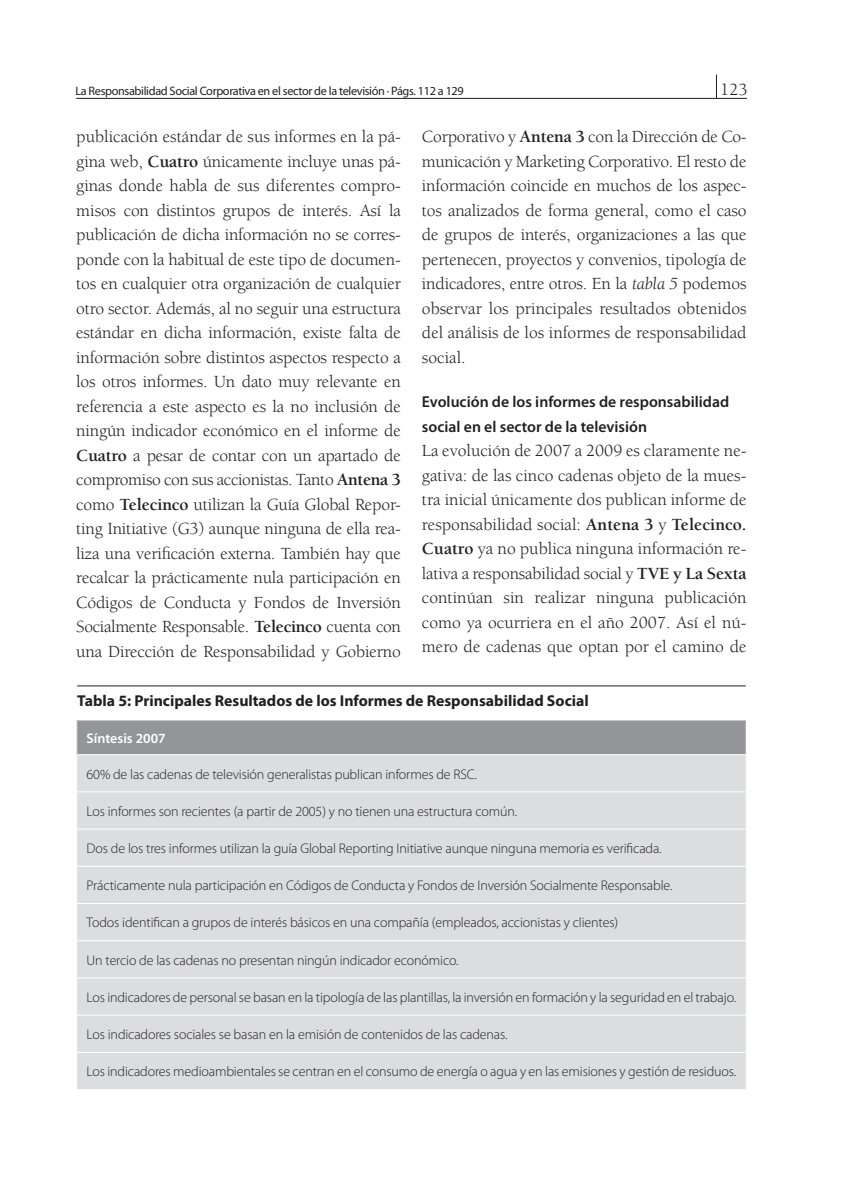
<style>
.page{position:relative;width:846px;height:1191px;background:#fff}
.page>*{position:absolute;margin:0;border:0;box-sizing:border-box;transform-origin:0 0}
.t1{font:17.5px/24.5px "Berkeley";color:#231f20;text-align:justify}
.t2{font:600 15.75px/24.5px "Myriad Pro";color:#231f20}
.t3{font:700 15.75px "Myriad Pro";color:#231f20}
.t4{font:300 14px "Myriad Pro";letter-spacing:-.01em;color:#231f20}
.t5{font:600 14px "Myriad Pro";color:#fff}
.t6{font:12.25px "Myriad Pro";letter-spacing:-.03em;color:#231f20}
.s1{font-weight:700}
.s2{font-style:italic}
</style>
<div class="page">
<hr style="left:76px;top:98px;width:670px;height:1px;background:#231f20">
<div style="left:77px;top:720px;width:668px;height:35px;background:#939598"></div>
<div style="left:77px;top:755px;width:668px;height:334px;background:#dcdddf"></div>
<hr style="left:76px;top:791px;width:670px;height:1px;background:#fff">
<hr style="left:76px;top:829px;width:670px;height:1px;background:#fff">
<hr style="left:76px;top:866px;width:670px;height:1px;background:#fff">
<hr style="left:76px;top:903px;width:670px;height:1px;background:#fff">
<hr style="left:76px;top:940px;width:670px;height:1px;background:#fff">
<hr style="left:76px;top:977px;width:670px;height:1px;background:#fff">
<hr style="left:76px;top:1015px;width:670px;height:1px;background:#fff">
<hr style="left:76px;top:1052px;width:670px;height:1px;background:#fff">
<hr style="left:76px;top:754px;width:670px;height:1px;background:#fff">
<hr style="left:77px;top:686px;width:668px;height:1px;background:#231f20">
<p class="t6" style="left:75px;top:84px;width:389px">La Responsabilidad Social Corporativa en el sector de la televisión · Págs. 112 a 129</p>
<p class="t1" style="left:719px;top:77px;width:29px">123</p>
<p class="t1" style="left:76px;top:125px;width:326px">publicación estándar de sus informes en la pá&shy;gina web, <span class="s1">Cuatro</span> únicamente incluye unas pá&shy;ginas donde habla de sus diferentes compro&shy;misos con distintos grupos de interés. Así la publicación de dicha información no se corres&shy;ponde con la habitual de este tipo de documen&shy;tos en cualquier otra organización de cualquier otro sector. Además, al no seguir una estructura estándar en dicha información, existe falta de información sobre distintos aspectos respecto a los otros informes. Un dato muy relevante en referencia a este aspecto es la no inclusión de ningún indicador económico en el informe de <span class="s1">Cuatro</span> a pesar de contar con un apartado de compromiso con sus accionistas. Tanto <span class="s1">Antena 3 </span>como <span class="s1">Telecinco</span> utilizan la Guía Global Repor&shy;ting Initiative (G3) aunque ninguna de ella rea&shy;liza una verificación externa. También hay que recalcar la prácticamente nula participación en Códigos de Conducta y Fondos de Inversión Socialmente Responsable. <span class="s1">Telecinco</span> cuenta con una Dirección de Responsabilidad y Gobierno</p>
<p class="t1" style="left:422px;top:125px;width:326px">Corporativo y <span class="s1">Antena 3</span> con la Dirección de Co&shy;municación y Marketing Corporativo. El resto de información coincide en muchos de los aspec&shy;tos analizados de forma general, como el caso de grupos de interés, organizaciones a las que pertenecen, proyectos y convenios, tipología de indicadores, entre otros. En la <span class="s2">tabla 5</span> podemos observar los principales resultados obtenidos del análisis de los informes de responsabilidad social.</p>
<p class="t2" style="left:422px;top:389px;width:308px">Evolución de los informes de responsabilidad social en el sector de la televisión</p>
<p class="t1" style="left:422px;top:439px;width:326px">La evolución de 2007 a 2009 es claramente ne&shy;gativa: de las cinco cadenas objeto de la mues&shy;tra inicial únicamente dos publican informe de responsabilidad social: <span class="s1">Antena 3</span> y <span class="s1">Telecinco.<br>Cuatro</span> ya no publica ninguna información re&shy;lativa a responsabilidad social y <span class="s1">TVE y La Sexta </span>continúan sin realizar ninguna publicación como ya ocurriera en el año 2007. Así el nú&shy;mero de cadenas que optan por el camino de</p>
<p class="t3" style="left:77px;top:690px;width:513px">Tabla 5: Principales Resultados de los Informes de Responsabilidad Social</p>
<p class="t5" style="left:87px;top:729px;width:81px">Síntesis 2007</p>
<p class="t4" style="left:87px;top:765px;width:392px">60% de las cadenas de televisión generalistas publican informes de RSC.</p>
<p class="t4" style="left:87px;top:803px;width:432px">Los informes son recientes (a partir de 2005) y no tienen una estructura común.</p>
<p class="t4" style="left:87px;top:840px;width:576px">Dos de los tres informes utilizan la guía Global Reporting Initiative aunque ninguna memoria es verificada.</p>
<p class="t4" style="left:87px;top:877px;width:587px">Prácticamente nula participación en Códigos de Conducta y Fondos de Inversión Socialmente Responsable.</p>
<p class="t4" style="left:87px;top:914px;width:532px">Todos identifican a grupos de interés básicos en una compañía (empleados, accionistas y clientes)</p>
<p class="t4" style="left:87px;top:951px;width:373px">Un tercio de las cadenas no presentan ningún indicador económico.</p>
<p class="t4" style="left:87px;top:989px;width:650px">Los indicadores de personal se basan en la tipología de las plantillas, la inversión en formación y la seguridad en el trabajo.</p>
<p class="t4" style="left:87px;top:1026px;width:422px">Los indicadores sociales se basan en la emisión de contenidos de las cadenas.</p>
<p class="t4" style="left:87px;top:1063px;width:650px">Los indicadores medioambientales se centran en el consumo de energía o agua y en las emisiones y gestión de residuos.</p>
</div>
